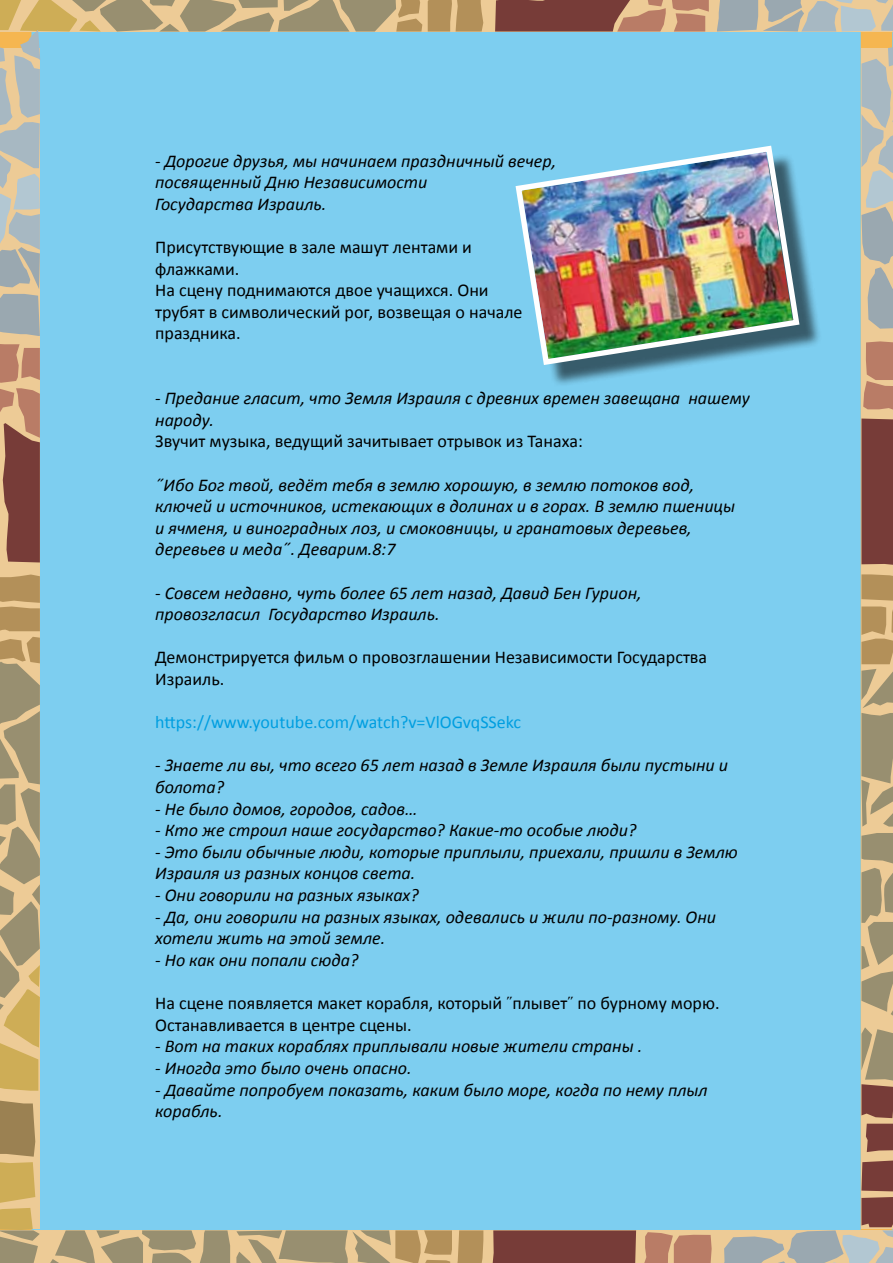
<style>
.page{position:relative;width:893px;height:1263px;background:#fff}
.page>*{position:absolute;margin:0;border:0;box-sizing:border-box;transform-origin:0 0}
.t1{font:italic 18px/21.6px "Calibri";color:#000}
.t2{font:18px/21.6px "Calibri";color:#000}
.t3{font:18px "Calibri";color:#009ee0}
.s1{font-family:"Fb Extaza"}
</style>
<div class="page">
<div style="left:11px;top:0;width:882px;height:1263px;background:#7dcef0"></div>
<div style="left:0;top:0;width:893px;height:32px;background:#edcb96"></div>
<svg style="left:495px;top:0;width:171px;height:32px;background:#90584b"></svg>
<svg style="left:672px;top:0;width:37px;height:32px"></svg>
<svg style="left:717px;top:0;width:176px;height:32px"></svg>
<div style="left:0;top:1230px;width:893px;height:33px;background:#edcb96"></div>
<svg style="left:50px;top:1230px;width:180px;height:33px"></svg>
<svg style="left:236px;top:1230px;width:247px;height:33px"></svg>
<div style="left:492px;top:1230px;width:144px;height:33px;background:#773c38"></div>
<svg style="left:644px;top:1232px;width:68px;height:31px"></svg>
<div style="left:861px;top:49px;width:32px;height:1180px;background:#edcb96"></div>
<svg style="left:861px;top:833px;width:32px;height:285px"></svg>
<svg style="left:866px;top:1124px;width:27px;height:28px"></svg>
<svg style="left:861px;top:1160px;width:32px;height:31px"></svg>
<svg style="left:724px;top:1197px;width:169px;height:66px"></svg>
<svg style="left:861px;top:574px;width:32px;height:252px"></svg>
<svg style="left:861px;top:341px;width:32px;height:224px;background:#955c4e"></svg>
<svg style="left:861px;top:47px;width:32px;height:282px"></svg>
<svg style="left:0;top:1100px;width:40px;height:163px;background:#bfa46a"></svg>
<svg style="left:0;top:574px;width:40px;height:517px;background:#bba474"></svg>
<svg style="left:0;top:0;width:483px;height:562px"></svg>
<div style="left:522px;top:152px;width:299px;height:235px;background:#000;opacity:.56"></div>
<img style="left:515px;top:145px;width:287px;height:223px">
<p class="t1" style="left:155px;top:149px;width:402px">- Дорогие друзья, мы начинаем праздничный вечер, посвященный Дню Независимости<br>Государства Израиль.</p>
<p class="t2" style="left:155px;top:236px;width:369px">Присутствующие в зале машут лентами и флажками.<br>На сцену поднимаются двое учащихся. Они трубят в символический рог, возвещая о начале праздника.</p>
<p class="t1" style="left:155px;top:387px;width:526px">- Предание гласит, что Земля Израиля с древних времен завещана народу.</p>
<p class="t2" style="left:155px;top:431px;width:429px">Звучит музыка, ведущий зачитывает отрывок из Танаха:</p>
<p class="t1" style="left:155px;top:473px;width:582px">˝Ибо Бог твой, ведёт тебя в землю хорошую в, землю потоков вод, ключей и источников, истекающих в долинах ви горах В. землю пшеницы и ячменя и, виноградных лоз и, смоковницы и, гранатовых деревьев, деревьев и меда .˝ Деварим.8:7</p>
<p class="t1" style="left:268px;top:581px;width:375px;text-indent:-113px">- Совсем недавно, чуть более 65 лет назад, Давид Бен Гурион,<br>Государство Израиль.</p>
<p class="t1" style="left:688px;top:387px;width:63px">нашему</p>
<p class="t1" style="left:155px;top:603px;width:107px">провозгласил</p>
<p class="t2" style="left:155px;top:647px;width:553px">Демонстрируется фильм о провозглашении Независимости Государства<br>Израиль.</p>
<p class="t3" style="left:155px;top:711px;width:368px">https://www.youtube.com/watch =v? VlOGvqSSekc</p>
<p class="t1" style="left:155px;top:754px;width:574px">- Знаете ли вы, что всего 65 лет назад в Земле Израиля были пустыни и болота?</p>
<p class="t1" style="left:155px;top:797px;width:264px">- Не было домов, городов, садов...</p>
<p class="t1" style="left:155px;top:819px;width:483px">- Кто же строил наше государство? Какие-то особые люди?</p>
<p class="t1" style="left:155px;top:840px;width:584px">- Это были обычные люди, которые приплыли, приехали, пришли в Землю<br>Израиля из разных концов света.</p>
<p class="t1" style="left:155px;top:884px;width:265px">- Они говорили на разных языках?</p>
<p class="t1" style="left:155px;top:905px;width:562px">- Да, они говорили на разных языках, одевались и жили по-разному. Они хотели жить на этой земле.</p>
<p class="t1" style="left:155px;top:948px;width:205px">- Но как они попали сюда?</p>
<p class="t2" style="left:155px;top:992px;width:566px">На сцене появляется макет корабля, который <span class="s1">˝</span>плывет<span class="s1">˝</span> по бурному морю.<br>Останавливается в центре сцены.</p>
<p class="t1" style="left:155px;top:1035px;width:489px">- Вот на таких кораблях приплывали новые жители страны .</p>
<p class="t1" style="left:155px;top:1056px;width:258px">- Иногда это было очень опасно.</p>
<p class="t1" style="left:155px;top:1078px;width:554px">- Давайте попробуем показать, каким было море, когда по нему плыл корабль.</p>
</div>
